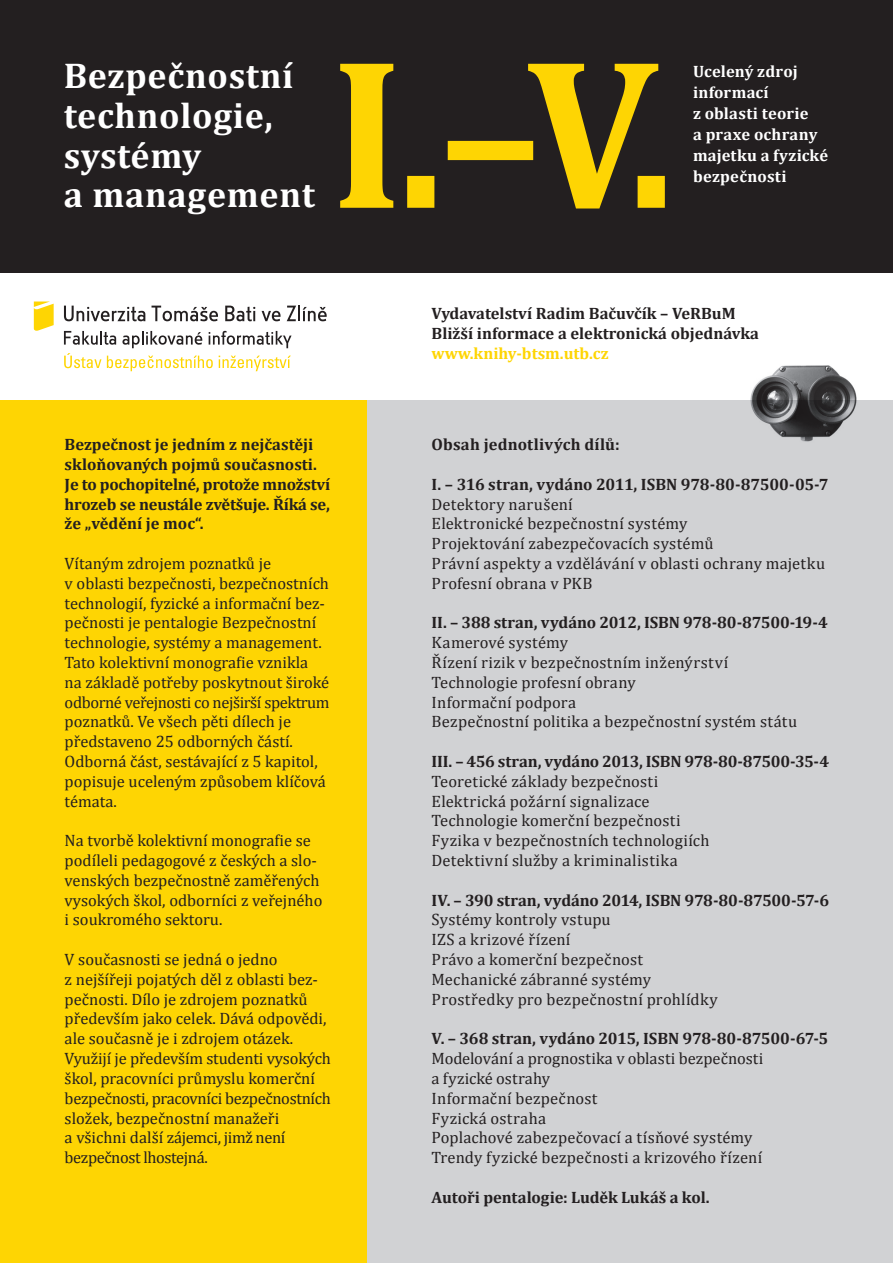
<style>
.page{position:relative;width:893px;height:1263px;background:#fff}
.page>*{position:absolute;margin:0;border:0;box-sizing:border-box;transform-origin:0 0}
.t1{font:700 36px/39.8px "Cambria";letter-spacing:.02em;color:#fff}
.t2{font:16.5px/19.8px "Cambria";color:#231f20}
.t3{font:700 16.5px/19.8px "Cambria";letter-spacing:-.005em;color:#231f20}
.t4{font:700 16.5px/21px "Cambria";letter-spacing:.015em;color:#fff}
.t5{font:700 16.5px "Cambria";letter-spacing:.015em;color:#231f20}
.t6{font:700 16.5px "Cambria";color:#fed503}
</style>
<div class="page">
<div style="left:0;top:400px;width:368px;height:863px;background:#fed503"></div>
<div style="left:368px;top:400px;width:525px;height:863px;background:#d1d2d4"></div>
<div style="left:0;top:0;width:893px;height:272px;background:#231f20"></div>
<svg style="left:340px;top:64px;width:325px;height:144px"></svg>
<svg style="left:64px;top:306px;width:81px;height:15px"></svg>
<svg style="left:152px;top:306px;width:66px;height:15px"></svg>
<svg style="left:225px;top:306px;width:30px;height:15px"></svg>
<svg style="left:262px;top:311px;width:19px;height:10px"></svg>
<svg style="left:287px;top:306px;width:40px;height:15px"></svg>
<svg style="left:34px;top:301px;width:20px;height:30px"></svg>
<svg style="left:64px;top:331px;width:228px;height:40px"></svg>
<img style="left:750px;top:365px;width:107px;height:77px">
<h1 class="t1" style="left:64px;top:55px;width:253px">Bezpečnostní technologie, systémy<br>a management</h1>
<p class="t4" style="left:693px;top:60px;width:137px">Ucelený zdroj informací<br>z oblasti teorie<br>a praxe ochrany majetku a fyzické bezpečnosti</p>
<p class="t3" style="left:65px;top:434px;width:267px">Bezpečnost je jedním z nejčastěji skloňovaných pojmů současnosti.<br>Je to pochopitelné, protože množství hrozeb se neustále zvětšuje. Říká se, že „vědění je moc“.</p>
<p class="t2" style="left:65px;top:553px;width:267px">Vítaným zdrojem poznatků je<br>v oblasti bezpečnosti, bezpečnostních technologií, fyzické a informační bez&shy;pečnosti je pentalogie Bezpečnostní technologie, systémy a management.<br>Tato kolektivní monografie vznikla<br>na základě potřeby poskytnout široké odborné veřejnosti co nejširší spektrum poznatků. Ve všech pěti dílech je představeno 25 odborných částí.<br>Odborná část, sestávající z 5 kapitol, popisuje uceleným způsobem klíčová témata.</p>
<p class="t2" style="left:65px;top:831px;width:259px">Na tvorbě kolektivní monografie se podíleli pedagogové z českých a slo&shy;venských bezpečnostně zaměřených vysokých škol, odborníci z veřejného i soukromého sektoru.</p>
<p class="t2" style="left:65px;top:949px;width:268px">V současnosti se jedná o jedno<br>z nejšířeji pojatých děl z oblasti bez&shy;pečnosti. Dílo je zdrojem poznatků především jako celek. Dává odpovědi, ale současně je i zdrojem otázek.<br>Využijí je především studenti vysokých škol, pracovníci průmyslu komerční bezpečnosti, pracovníci bezpečnostních složek, bezpečnostní manažeři<br>a všichni další zájemci, jimž není bezpečnost lhostejná.</p>
<p class="t3" style="left:432px;top:303px;width:329px">Vydavatelství Radim Bačuvčík – VeRBuM<br>Bližší informace a elektronická objednávka</p>
<p class="t6" style="left:432px;top:341px;width:178px">www.knihy-btsm.utb.cz</p>
<p class="t5" style="left:432px;top:433px;width:190px">Obsah jednotlivých dílů:</p>
<p class="t3" style="left:432px;top:474px;width:398px">I. – 316 stran, vydáno 2011, ISBN 978-80-87500-05-7</p>
<p class="t2" style="left:432px;top:494px;width:395px">Detektory narušení<br>Elektronické bezpečnostní systémy<br>Projektování zabezpečovacích systémů<br>Právní aspekty a vzdělávání v oblasti ochrany majetku Profesní obrana v PKB</p>
<p class="t3" style="left:432px;top:612px;width:398px">II. – 388 stran, vydáno 2012, ISBN 978-80-87500-19-4</p>
<p class="t2" style="left:432px;top:633px;width:367px">Kamerové systémy<br>Řízení rizik v bezpečnostním inženýrství<br>Technologie profesní obrany<br>Informační podpora<br>Bezpečnostní politika a bezpečnostní systém státu</p>
<p class="t3" style="left:432px;top:751px;width:399px">III. – 456 stran, vydáno 2013, ISBN 978-80-87500-35-4</p>
<p class="t2" style="left:432px;top:771px;width:279px">Teoretické základy bezpečnosti Elektrická požární signalizace Technologie komerční bezpečnosti Fyzika v bezpečnostních technologiích Detektivní služby a kriminalistika</p>
<p class="t3" style="left:432px;top:889px;width:399px">IV. – 390 stran, vydáno 2014, ISBN 978-80-87500-57-6</p>
<p class="t2" style="left:432px;top:910px;width:288px">Systémy kontroly vstupu<br>IZS a krizové řízení<br>Právo a komerční bezpečnost<br>Mechanické zábranné systémy<br>Prostředky pro bezpečnostní prohlídky</p>
<p class="t3" style="left:432px;top:1028px;width:398px">V. – 368 stran, vydáno 2015, ISBN 978-80-87500-67-5</p>
<p class="t2" style="left:432px;top:1048px;width:333px">Modelování a prognostika v oblasti bezpečnosti a fyzické ostrahy<br>Informační bezpečnost<br>Fyzická ostraha<br>Poplachové zabezpečovací a tísňové systémy Trendy fyzické bezpečnosti a krizového řízení</p>
<p class="t3" style="left:432px;top:1186px;width:280px">Autoři pentalogie: Luděk Lukáš a kol.</p>
</div>
